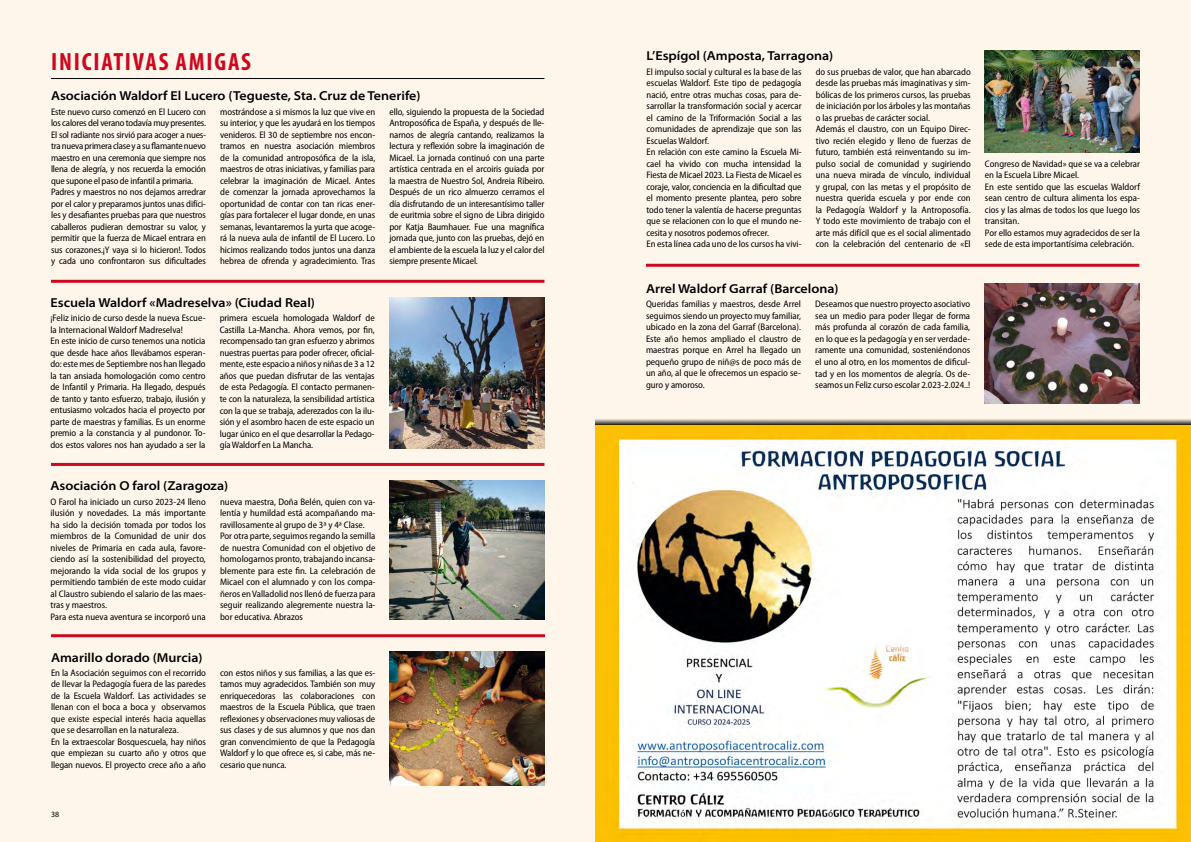
<style>
.page{position:relative;width:1191px;height:842px;background:#fff}
.page>*{position:absolute;margin:0;border:0;box-sizing:border-box;transform-origin:0 0}
.t1{font:700 condensed 25px "Myriad Pro";letter-spacing:.07em;color:#cd071e}
.t2{font:600 semi-expanded 13px "Myriad Pro";color:#000}
.t3{font:semi-condensed 9.5px/11.5px "Myriad Pro";color:#000}
.t4{font:semi-condensed 9.5px/11.5px "Myriad Pro";letter-spacing:-.02em;color:#000}
.t5{font:8px "Myriad Pro";color:#000}
</style>
<div class="page">
<div style="left:0;top:0;width:595px;height:842px;background:#fef5eb"></div>
<div style="left:595px;top:0;width:596px;height:600px;background:#fef5eb"></div>
<hr style="left:51px;top:280px;width:493px;height:3px;background:#cd071e">
<hr style="left:51px;top:634px;width:494px;height:3px;background:#cd071e">
<hr style="left:646px;top:264px;width:493px;height:3px;background:#cd071e">
<hr style="left:51px;top:78px;width:493px;height:1px;background:#000">
<hr style="left:51px;top:463px;width:493px;height:3px;background:#cd071e">
<img style="left:389px;top:652px;width:155px;height:133px">
<img style="left:389px;top:298px;width:156px;height:150px">
<img style="left:389px;top:480px;width:156px;height:140px">
<img style="left:595px;top:419px;width:596px;height:423px">
<img style="left:985px;top:51px;width:155px;height:102px">
<img style="left:984px;top:283px;width:155px;height:121px">
<h1 class="t1" style="left:51px;top:46px;width:201px">INICIATIVAS AMIGAS</h1>
<h2 class="t2" style="left:51px;top:89px;width:371px">Asociación Waldorf El Lucero (Tegueste, Sta. Cruz de Tenerife)</h2>
<p class="t4" style="left:51px;top:106px;width:156px">Este nuevo curso comenzó en El Lucero con los calores del verano todavía muy presentes.<br>El sol radiante nos sirvió para acoger a nues&shy;tra nueva primera clase y a su flamante nuevo maestro en una ceremonia que siempre nos llena de alegría, y nos recuerda la emoción que supone el paso de infantil a primaria.<br>Padres y maestros no nos dejamos arredrar por el calor y preparamos juntos unas difíci&shy;les y desafiantes pruebas para que nuestros caballeros pudieran demostrar su valor, y permitir que la fuerza de Micael entrara en sus corazones.¡Y vaya si lo hicieron!. Todos y cada uno confrontaron sus dificultades</p>
<p class="t3" style="left:220px;top:106px;width:156px;text-align:justify">mostrándose a si mismos la luz que vive en su interior, y que les ayudará en los tiempos venideros. El 30 de septiembre nos encon&shy;tramos en nuestra asociación miembros de la comunidad antroposófica de la isla, maestros de otras iniciativas, y familias para celebrar la imaginación de Micael. Antes de comenzar la jornada aprovechamos la oportunidad de contar con tan ricas ener&shy;gías para fortalecer el lugar donde, en unas semanas, levantaremos la yurta que acoge&shy;rá la nueva aula de infantil de El Lucero. Lo hicimos realizando todos juntos una danza hebrea de ofrenda y agradecimiento. Tras</p>
<p class="t3" style="left:389px;top:106px;width:156px;text-align:justify">ello, siguiendo la propuesta de la Sociedad Antroposófica de España, y después de lle&shy;narnos de alegría cantando, realizamos la lectura y reflexión sobre la imaginación de Micael. La jornada continuó con una parte artística centrada en el arcoiris guiada por la maestra de Nuestro Sol, Andreia Ribeiro.<br>Después de un rico almuerzo cerramos el día disfrutando de un interesantísimo taller de euritmia sobre el signo de Libra dirigido por Katja Baumhauer. Fue una magnífica jornada que, junto con las pruebas, dejó en el ambiente de la escuela la luz y el calor del siempre presente Micael.</p>
<h2 class="t2" style="left:50px;top:295px;width:266px">Escuela Waldorf «Madreselva» (Ciudad Real)</h2>
<p class="t3" style="left:50px;top:313px;width:156px">¡Feliz inicio de curso desde la nueva Escue&shy;la Internacional Waldorf Madreselva!<br>En este inicio de curso tenemos una noticia que desde hace años llevábamos esperan&shy;do: este mes de Septiembre nos han llegado la tan ansiada homologación como centro de Infantil y Primaria. Ha llegado, después de tanto y tanto esfuerzo, trabajo, ilusión y entusiasmo volcados hacia el proyecto por parte de maestras y familias. Es un enorme premio a la constancia y al pundonor. To&shy;dos estos valores nos han ayudado a ser la</p>
<p class="t3" style="left:220px;top:313px;width:156px;text-align:justify">primera escuela homologada Waldorf de Castilla La-Mancha. Ahora vemos, por fin, recompensado tan gran esfuerzo y abrimos nuestras puertas para poder ofrecer, oficial&shy;mente, este espacio a niños y niñas de 3 a 12 años que puedan disfrutar de las ventajas de esta Pedagogía. El contacto permanen&shy;te con la naturaleza, la sensibilidad artística con la que se trabaja, aderezados con la ilu&shy;sión y el asombro hacen de este espacio un lugar único en el que desarrollar la Pedago&shy;gía Waldorf en La Mancha.</p>
<h2 class="t2" style="left:50px;top:479px;width:179px">Asociación O farol (Zaragoza)</h2>
<p class="t3" style="left:50px;top:496px;width:157px">O Farol ha iniciado un curso 2023-24 lleno ilusión y novedades. La más importante ha sido la decisión tomada por todos los miembros de la Comunidad de unir dos niveles de Primaria en cada aula, favore&shy;ciendo así la sostenibilidad del proyecto, mejorando la vida social de los grupos y permitiendo también de este modo cuidar al Claustro subiendo el salario de las maes&shy;tras y maestros.<br>Para esta nueva aventura se incorporó una</p>
<p class="t3" style="left:220px;top:496px;width:157px">nueva maestra, Doña Belén, quien con va&shy;lentía y humildad está acompañando ma&shy;ravillosamente al grupo de 3ª y 4ª Clase.<br>Por otra parte, seguimos regando la semilla de nuestra Comunidad con el objetivo de homologarnos pronto, trabajando incansa&shy;blemente para este fin. La celebración de Micael con el alumnado y con los compa&shy;ñeros en Valladolid nos llenó de fuerza para seguir realizando alegremente nuestra la&shy;bor educativa. Abrazos</p>
<h2 class="t2" style="left:51px;top:650px;width:153px">Amarillo dorado (Murcia)</h2>
<p class="t3" style="left:51px;top:667px;width:156px">En la Asociación seguimos con el recorrido de llevar la Pedagogía fuera de las paredes de la Escuela Waldorf. Las actividades se llenan con el boca a boca y observamos que existe especial interés hacia aquellas que se desarrollan en la naturaleza.<br>En la extraescolar Bosquescuela, hay niños que empiezan su cuarto año y otros que llegan nuevos. El proyecto crece año a año</p>
<p class="t3" style="left:220px;top:667px;width:156px;text-align:justify">con estos niños y sus familias, a las que es&shy;tamos muy agradecidos. También son muy enriquecedoras las colaboraciones con maestros de la Escuela Pública, que traen reflexiones y observaciones muy valiosas de sus clases y de sus alumnos y que nos dan gran convencimiento de que la Pedagogía Waldorf y lo que ofrece es, si cabe, más ne&shy;cesario que nunca.</p>
<p class="t5" style="left:51px;top:809px;width:10px">38</p>
<h2 class="t2" style="left:646px;top:49px;width:188px">L’Espígol (Amposta, Tarragona)</h2>
<p class="t3" style="left:646px;top:66px;width:156px">El impulso social y cultural es la base de las escuelas Waldorf. Este tipo de pedagogía nació, entre otras muchas cosas, para de&shy;sarrollar la transformación social y acercar el camino de la Triformación Social a las comunidades de aprendizaje que son las Escuelas Waldorf.<br>En relación con este camino la Escuela Mi&shy;cael ha vivido con mucha intensidad la Fiesta de Micael 2023. La Fiesta de Micael es coraje, valor, conciencia en la dificultad que el momento presente plantea, pero sobre todo tener la valentía de hacerse preguntas que se relacionen con lo que el mundo ne&shy;cesita y nosotros podemos ofrecer.<br>En esta línea cada uno de los cursos ha vivi-</p>
<p class="t3" style="left:815px;top:66px;width:156px">do sus pruebas de valor, que han abarcado desde las pruebas más imaginativas y sim&shy;bólicas de los primeros cursos, las pruebas de iniciación por los árboles y las montañas o las pruebas de carácter social.<br>Además el claustro, con un Equipo Direc&shy;tivo recién elegido y lleno de fuerzas de futuro, también está reinventando su im&shy;pulso social de comunidad y sugiriendo una nueva mirada de vínculo, individual y grupal, con las metas y el propósito de nuestra querida escuela y por ende con la Pedagogía Waldorf y la Antroposofía.<br>Y todo este movimiento de trabajo con el arte más difícil que es el social alimentado con la celebración del centenario de «El</p>
<h2 class="t2" style="left:646px;top:281px;width:194px">Arrel Waldorf Garraf (Barcelona)</h2>
<p class="t3" style="left:646px;top:299px;width:156px;text-align:justify">Queridas familias y maestros, desde Arrel seguimos siendo un proyecto muy familiar, ubicado en la zona del Garraf (Barcelona).<br>Este año hemos ampliado el claustro de maestras porque en Arrel ha llegado un pequeño grupo de niñ@s de poco más de un año, al que le ofrecemos un espacio se&shy;guro y amoroso.</p>
<p class="t3" style="left:815px;top:299px;width:156px;text-align:justify">Deseamos que nuestro proyecto asociativo sea un medio para poder llegar de forma más profunda al corazón de cada familia, en lo que es la pedagogía y en ser verdade&shy;ramente una comunidad, sosteniéndonos el uno al otro, en los momentos de dificul&shy;tad y en los momentos de alegría. Os de&shy;seamos un Feliz curso escolar 2.023-2.024..!</p>
<p class="t3" style="left:985px;top:158px;width:156px">Congreso de Navidad» que se va a celebrar en la Escuela Libre Micael.<br>En este sentido que las escuelas Waldorf sean centro de cultura alimenta los espa&shy;cios y las almas de todos los que luego los transitan.<br>Por ello estamos muy agradecidos de ser la sede de esta importantísima celebración.</p>
</div>
